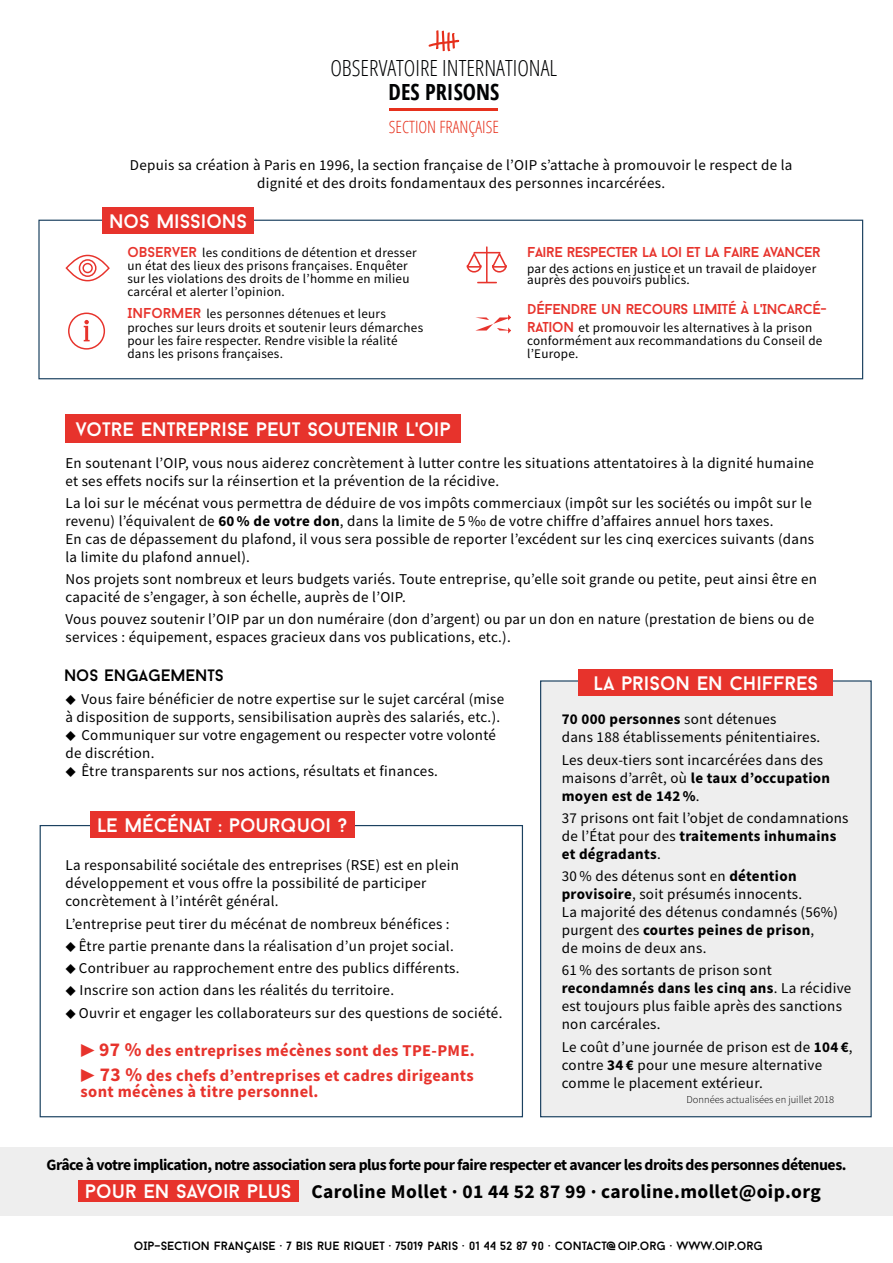
<style>
.page{position:relative;width:893px;height:1263px;background:#fff}
.page>*{position:absolute;margin:0;border:0;box-sizing:border-box;transform-origin:0 0}
.t1{font:300 condensed 22.2px "Open Sans";color:#010203}
.t2{font:700 condensed 22.2px "Open Sans";color:#010203}
.t3{font:19.5px "Baron Neue";color:#fff}
.t4{font:700 19.5px "Source Sans Pro";letter-spacing:.02em;color:#000}
.t5{font:300 condensed 16.95px "Open Sans";color:#e6301c}
.t6{font:700 16.5px/25px "Source Sans Pro";letter-spacing:.02em;color:#e7332c}
.t7{font:16.5px "Baron Neue";color:#000}
.t8{font:700 15.75px "Source Sans Pro";letter-spacing:-.03em;color:#000}
.t9{font:15px/18px "Source Sans Pro";letter-spacing:.02em;color:#000}
.t10{font:14.25px "Baron Neue";letter-spacing:-.03em;color:#e7332c}
.t11{font:13.05px/13px "Source Sans Pro";letter-spacing:.02em;color:#000}
.t12{font:12px "Baron Neue";color:#000}
.t13{font:300 10.5px "Source Sans Pro";color:#000}
.s1{font-family:"Baron Neue";font-size:14.25px;color:#e7332c}
.s2{font-weight:700}
.s3{font-weight:700;font-size:12px}
.s4{font-size:19.5px}
</style>
<div class="page">
<div style="left:0;top:1147px;width:893px;height:68px;background:#eee"></div>
<div style="left:540px;top:680px;width:332px;height:437px;background:#eee;border:1px solid #1b4160"></div>
<div style="left:579px;top:669px;width:254px;height:27px;background:#e7332c"></div>
<div style="left:40px;top:825px;width:483px;height:292px;background:#fff;border:1px solid #1b4160"></div>
<div style="left:38px;top:220px;width:825px;height:159px;border:1px solid #1b4160"></div>
<svg style="left:65px;top:255px;width:45px;height:26px"></svg>
<svg style="left:68px;top:313px;width:37px;height:37px"></svg>
<hr style="left:486px;top:246px;width:2px;height:37px;background:#e7332c">
<svg style="left:477px;top:282px;width:20px;height:1px"></svg>
<svg style="left:467px;top:252px;width:40px;height:21px"></svg>
<svg style="left:475px;top:314px;width:36px;height:20px"></svg>
<div style="left:102px;top:207px;width:152px;height:27px;background:#e7332c"></div>
<hr style="left:390px;top:109px;width:108px;height:2px;background:#e6301c">
<svg style="left:428px;top:30px;width:32px;height:22px"></svg>
<div style="left:78px;top:1180px;width:220px;height:21px;background:#e7332c"></div>
<div style="left:65px;top:414px;width:396px;height:29px;background:#e7332c"></div>
<div style="left:90px;top:812px;width:264px;height:26px;background:#e7332c"></div>
<h1 class="t1" style="left:330px;top:53px;width:228px">OBSERVATOIRE INTERNATIONAL</h1>
<h1 class="t2" style="left:389px;top:76px;width:112px">DES PRISONS</h1>
<p class="t5" style="left:389px;top:115px;width:112px">SECTION FRANÇAISE</p>
<p class="t9" style="left:130px;top:156px;width:664px;text-align:center">Depuis sa création à Paris en 1996, la section française de l’OIP s’attache à promouvoir le respect de la dignité et des droits fondamentaux des personnes incarcérées.</p>
<h2 class="t3" style="left:109px;top:209px;width:139px">NOS MISSIONS</h2>
<p class="t11" style="left:127px;top:246px;width:291px"><span class="s1">OBSERVER</span> les conditions de détention et dresser un état des lieux des prisons françaises. Enquêter sur les violations des droits de l’homme en milieu carcéral et alerter l’opinion.</p>
<p class="t11" style="left:127px;top:308px;width:297px"><span class="s1">INFORMER</span> les personnes détenues et leurs proches sur leurs droits et soutenir leurs démarches pour les faire respecter. Rendre visible la réalité dans les prisons françaises.</p>
<h2 class="t3" style="left:76px;top:417px;width:376px">VOTRE ENTREPRISE PEUT SOUTENIR L'OIP</h2>
<p class="t10" style="left:527px;top:243px;width:295px">FAIRE RESPECTER LA LOI ET LA FAIRE AVANCER</p>
<p class="t11" style="left:527px;top:263px;width:291px;line-height:10.8px">par des actions en justice et un travail de plaidoyer auprès des pouvoirs publics.</p>
<p class="t10" style="left:527px;top:301px;width:301px">DÉFENDRE UN RECOURS LIMITÉ À L'INCARCÉ-</p>
<p class="t11" style="left:527px;top:321px;width:297px"><span class="s1">RATION</span> et promouvoir les alternatives à la prison conformément aux recommandations du Conseil de l’Europe.</p>
<p class="t9" style="left:65px;top:454px;width:750px">En soutenant l’OIP, vous nous aiderez concrètement à lutter contre les situations attentatoires à la dignité humaine et ses effets nocifs sur la réinsertion et la prévention de la récidive.</p>
<p class="t9" style="left:65px;top:494px;width:750px">La loi sur le mécénat vous permettra de déduire de vos impôts commerciaux (impôt sur les sociétés ou impôt sur le revenu) l’équivalent de <span class="s2">60 % de votre don</span>, dans la limite de 5‰ de votre chiffre d’affaires annuel hors taxes.<br>En cas de dépassement du plafond, il vous sera possible de reporter l’excédent sur les cinq exercices suivants (dans la limite du plafond annuel).</p>
<p class="t9" style="left:65px;top:570px;width:753px">Nos projets sont nombreux et leurs budgets variés. Toute entreprise, qu’elle soit grande ou petite, peut ainsi être en capacité de s’engager, à son échelle, auprès de l’OIP.</p>
<p class="t9" style="left:65px;top:610px;width:750px">Vous pouvez soutenir l’OIP par un don numéraire (don d’argent) ou par un don en nature (prestation de biens ou de services : équipement, espaces gracieux dans vos publications, etc.).</p>
<p class="t7" style="left:64px;top:665px;width:161px">NOS ENGAGEMENTS</p>
<p class="t9" style="left:65px;top:690px;width:440px"><span class="s3">◆</span> Vous faire bénéficier de notre expertise sur le sujet carcéral (mise à disposition de supports, sensibilisation auprès des salariés, etc.).</p>
<p class="t9" style="left:65px;top:726px;width:432px"><span class="s3">◆</span> Communiquer sur votre engagement ou respecter votre volonté de discrétion.</p>
<p class="t9" style="left:65px;top:762px;width:374px"><span class="s3">◆</span> Être transparents sur nos actions, résultats et finances.</p>
<h2 class="t3" style="left:97px;top:813px;width:252px">LE MÉCÉNAT : POURQUOI ?</h2>
<p class="t9" style="left:65px;top:856px;width:395px">La responsabilité sociétale des entreprises (RSE) est en plein développement et vous offre la possibilité de participer concrètement à l’intérêt général.</p>
<p class="t9" style="left:65px;top:914px;width:386px">L’entreprise peut tirer du mécénat de nombreux bénéfices :</p>
<p class="t9" style="left:65px;top:937px;width:390px"><span class="s3">◆</span> Être partie prenante dans la réalisation d’un projet social.</p>
<p class="t9" style="left:65px;top:959px;width:396px"><span class="s3">◆</span> Contribuer au rapprochement entre des publics différents.</p>
<p class="t9" style="left:65px;top:981px;width:330px"><span class="s3">◆</span> Inscrire son action dans les réalités du territoire.</p>
<p class="t9" style="left:65px;top:1003px;width:438px"><span class="s3">◆</span> Ouvrir et engager les collaborateurs sur des questions de société.</p>
<p class="t6" style="left:81px;top:1037px;width:396px">▶ <span class="s4">97 %</span> des entreprises mécènes sont des TPE-PME. ▶ <span class="s4">73 %</span> des chefs d’entreprises et cadres dirigeants</p>
<p class="t6" style="left:81px;top:1079px;width:239px">sont mécènes à titre personnel.</p>
<h2 class="t3" style="left:594px;top:670px;width:226px">LA PRISON EN CHIFFRES</h2>
<p class="t9" style="left:562px;top:710px;width:260px"><span class="s2">70 000 personnes</span> sont détenues<br>dans 188 établissements pénitentiaires.</p>
<p class="t9" style="left:562px;top:751px;width:270px">Les deux-tiers sont incarcérées dans des maisons d’arrêt, où <span class="s2">le taux d’occupation moyen est de 142 %</span>.</p>
<p class="t9" style="left:562px;top:809px;width:288px">37 prisons ont fait l’objet de condamnations de l’État pour des <span class="s2">traitements inhumains et dégradants</span>.</p>
<p class="t9" style="left:562px;top:867px;width:278px">30 % des détenus sont en <span class="s2">détention provisoire</span>, soit présumés innocents.<br>La majorité des détenus condamnés (56%) purgent des <span class="s2">courtes peines de prison</span>,<br>de moins de deux ans.</p>
<p class="t9" style="left:562px;top:961px;width:291px">61 % des sortants de prison sont <span class="s2">recondamnés dans les cinq ans</span>. La récidive est toujours plus faible après des sanctions non carcérales.</p>
<p class="t9" style="left:562px;top:1037px;width:292px">Le coût d’une journée de prison est de <span class="s2">104 €</span>, contre <span class="s2">34 €</span> pour une mesure alternative comme le placement extérieur.</p>
<p class="t13" style="left:687px;top:1093px;width:149px">Données actualisées en juillet 2018</p>
<p class="t8" style="left:46px;top:1154px;width:802px">Grâce à votre implication, notre association sera plus forte pour faire respecter et avancer les droits des personnes détenues.</p>
<h2 class="t3" style="left:85px;top:1179px;width:208px">POUR EN SAVOIR PLUS</h2>
<h2 class="t4" style="left:311px;top:1178px;width:511px">Caroline Mollet · 01 44 52 87 99 · caroline.mollet@oip.org</h2>
<p class="t12" style="left:134px;top:1238px;width:630px">OIP–SECTION FRANÇAISE · 7 BIS RUE RIQUET · 75019 PARIS · 01 44 52 87 90 · CONTACT@OIP.ORG · WWW.OIP.ORG</p>
</div>
